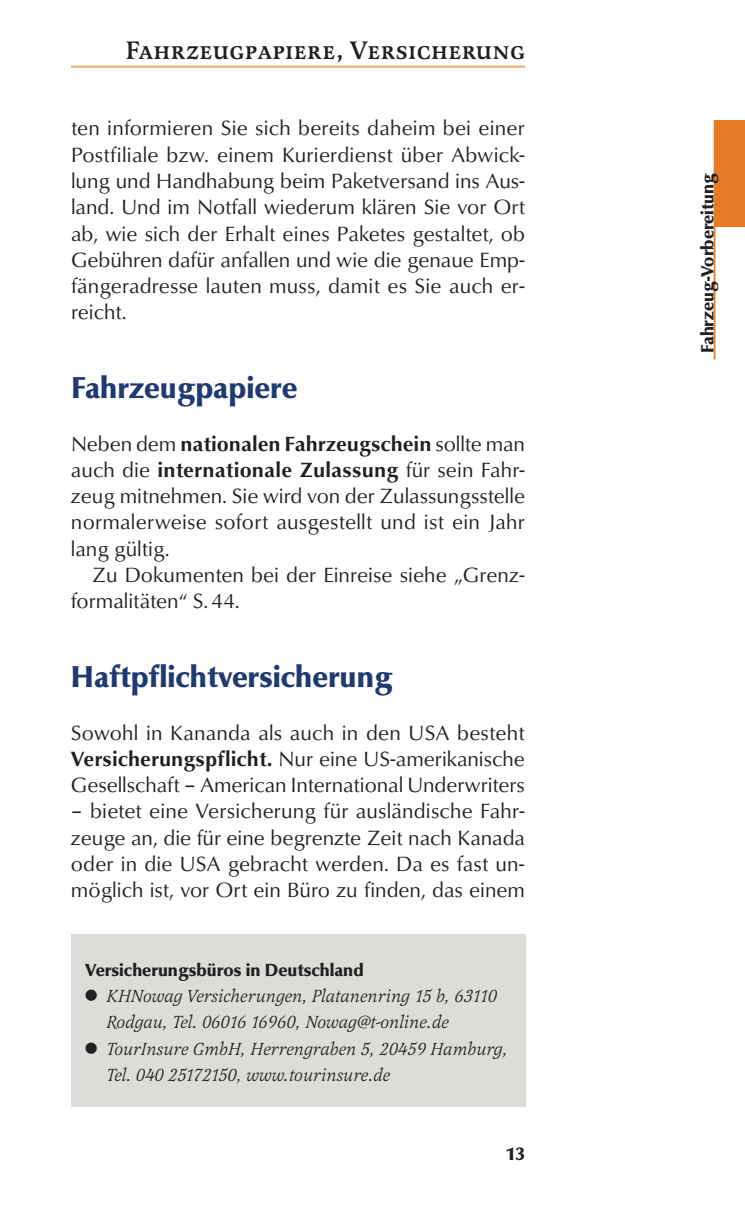
<style>
.page{position:relative;width:745px;height:1205px;background:#fff}
.page>*{position:absolute;margin:0;border:0;box-sizing:border-box;transform-origin:0 0}
.t1{font:31.25px "URW Classico T Blac";color:#1f3972}
.t2{font:500 26.25px "Latienne SCT";letter-spacing:.015em;color:#231f20}
.t3{font:21.25px/26.2px "URW Classico T";color:#231f20;text-align:justify}
.t4{font:18.75px "URW Classico T Blac";color:#231f20}
.t5{font:italic 18px/26.2px "Latienne T";color:#231f20}
.t6{font:18px "URW Classico T Blac";color:#231f20}
.s1{font-weight:700}
.s2{font-family:"Nimbus San D Punkt";font-style:normal;font-size:21.25px}
</style>
<div class="page">
<div style="left:713px;top:121px;width:31px;height:106px;background:#e67a25"></div>
<hr style="left:713px;top:121px;width:2px;height:238px;background:#e67a25">
<hr style="left:71px;top:66px;width:453px;height:2px;background:#f0a970">
<div style="left:71px;top:934px;width:453px;height:173px;background:#dbddd8"></div>
<p class="t2" style="left:125px;top:34px;width:401px">Fahrzeugpapiere, Versicherung</p>
<p class="t3" style="left:71px;top:115px;width:455px">ten informieren Sie sich bereits daheim bei einer Postfiliale bzw. einem Kurierdienst über Abwick&shy;lung und Handhabung beim Paketversand ins Aus&shy;land. Und im Notfall wiederum klären Sie vor Ort ab, wie sich der Erhalt eines Paketes gestaltet, ob Gebühren dafür anfallen und wie die genaue Emp&shy;fängeradresse lauten muss, damit es Sie auch er&shy;reicht.</p>
<h1 class="t1" style="left:71px;top:368px;width:228px">Fahrzeugpapiere</h1>
<p class="t3" style="left:71px;top:430px;width:455px">Neben dem <span class="s1">nationalen Fahrzeugschein</span> sollte man auch die <span class="s1">internationale Zulassung</span> für sein Fahr&shy;zeug mitnehmen. Sie wird von der Zulassungsstelle normalerweise sofort ausgestellt und ist ein Jahr lang gültig.</p>
<p class="t3" style="left:71px;top:562px;width:455px;text-indent:21px">Zu Dokumenten bei der Einreise siehe „Grenz&shy;formalitäten“ S.44.</p>
<h1 class="t1" style="left:71px;top:657px;width:323px">Haftpflichtversicherung</h1>
<p class="t3" style="left:71px;top:719px;width:455px">Sowohl in Kananda als auch in den USA besteht <span class="s1">Versicherungspflicht.</span> Nur eine US-amerikanische Gesellschaft – American International Underwriters</p>
<p class="t3" style="left:71px;top:798px;width:455px">– bietet eine Versicherung für ausländische Fahr&shy;zeuge an, die für eine begrenzte Zeit nach Kanada oder in die USA gebracht werden. Da es fast un&shy;möglich ist, vor Ort ein Büro zu finden, das einem</p>
<p class="t6" style="left:85px;top:959px;width:280px">Versicherungsbüros in Deutschland</p>
<p class="t5" style="left:106px;top:983px;width:392px;text-indent:-21px"><span class="s2">•</span> KHNowag Versicherungen, Platanenring 15 b, 63110<br>Rodgau, Tel. 06016 16960, Nowag@t-online.de</p>
<p class="t5" style="left:106px;top:1035px;width:403px;text-indent:-21px"><span class="s2">•</span> TourInsure GmbH, Herrengraben 5, 20459 Hamburg,<br>Tel. 040 25172150, www.tourinsure.de</p>
<p class="t4" style="left:506px;top:1142px;width:20px">13</p>
<p class="t6" style="left:696px;top:353px;width:182px;rotate:-90deg">Fahrzeug-Vorbereitung</p>
</div>
